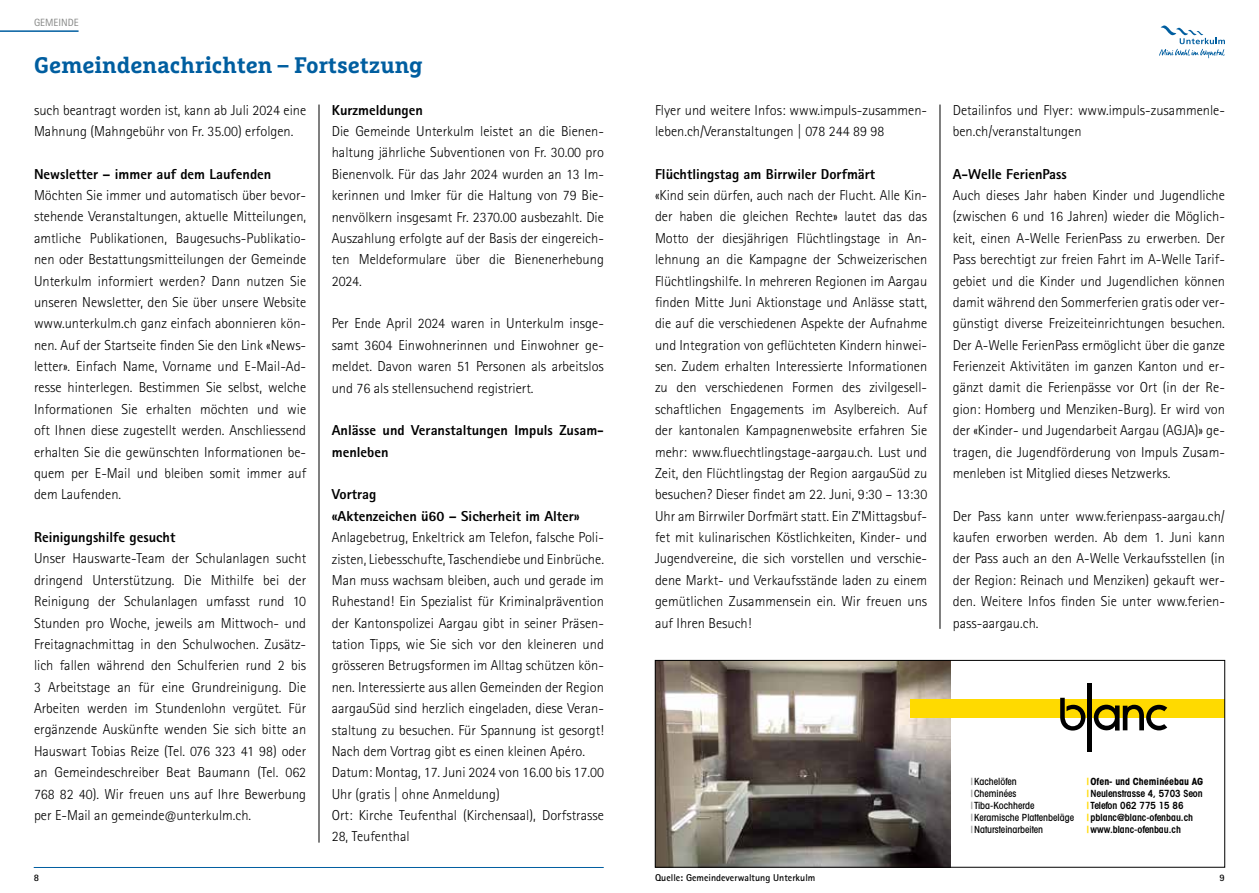
<style>
.page{position:relative;width:1259px;height:893px;background:#fff}
.page>*{position:absolute;margin:0;border:0;box-sizing:border-box;transform-origin:0 0}
.t1{font:700 22.5px "Marselis Slab Pro";color:#005ea0}
.t2{font:300 14.4px/21.3px "Rotis Sans Serif Std";color:#000;text-align:justify}
.t3{font:800 14.4px/21.5px "Rotis Sans Serif Std";color:#000}
.t4{font:10.5px "Rotis Sans Serif Std";color:#868786}
.t5{font:600 condensed 9.9px/11.9px "Avant Garde";color:#000}
.t6{font:500 condensed 9.9px/11.9px "Avant Garde";color:#000}
.t7{font:700 9.9px "Rotis Sans Serif Std";color:#000}
.s1{font-weight:600;color:#9c9c9d}
.s2{font-weight:700;color:#ffda00}
.s3{font-weight:700}
</style>
<div class="page">
<svg style="left:1159px;top:26px;width:66px;height:32px"></svg>
<hr style="left:0;top:30px;width:79px;height:2px;background:#005ea0">
<hr style="left:34px;top:867px;width:570px;height:1px;background:#005ea0">
<hr style="left:319px;top:105px;width:1px;height:738px;background:#000">
<hr style="left:939px;top:105px;width:1px;height:524px;background:#000">
<img style="left:657px;top:662px;width:294px;height:203px">
<div style="left:910px;top:699px;width:315px;height:18px;background:#ffda00"></div>
<svg style="left:1060px;top:698px;width:25px;height:32px"></svg>
<svg style="left:1093px;top:705px;width:74px;height:25px"></svg>
<div style="left:1087px;top:684px;width:5px;height:68px;background:#000"></div>
<div style="left:655px;top:660px;width:570px;height:207px;border:1px solid #000"></div>
<p class="t4" style="left:34px;top:16px;width:46px">GEMEINDE</p>
<h1 class="t1" style="left:34px;top:51px;width:390px">Gemeindenachrichten – Fortsetzung</h1>
<p class="t2" style="left:34px;top:99px;width:274px">such beantragt worden ist, kann ab Juli 2024 eine<br>Mahnung (Mahngebühr von Fr. 35.00) erfolgen.</p>
<p class="t3" style="left:34px;top:163px;width:239px">Newsletter – immer auf dem Laufenden</p>
<p class="t2" style="left:34px;top:185px;width:274px">Möchten Sie immer und automatisch über bevor&shy;stehende Veranstaltungen, aktuelle Mitteilungen, amtliche Publikationen, Baugesuchs-Publikatio&shy;nen oder Bestattungsmitteilungen der Gemeinde Unterkulm informiert werden? Dann nutzen Sie unseren Newsletter, den Sie über unsere Website www.unterkulm.ch ganz einfach abonnieren kön&shy;nen. Auf der Startseite finden Sie den Link «News&shy;letter». Einfach Name, Vorname und E-Mail-Ad&shy;resse hinterlegen. Bestimmen Sie selbst, welche Informationen Sie erhalten möchten und wie oft Ihnen diese zugestellt werden. Anschliessend erhalten Sie die gewünschten Informationen be&shy;quem per E-Mail und bleiben somit immer auf dem Laufenden.</p>
<p class="t3" style="left:34px;top:526px;width:143px">Reinigungshilfe gesucht</p>
<p class="t2" style="left:34px;top:548px;width:274px">Unser Hauswarte-Team der Schulanlagen sucht dringend Unterstützung. Die Mithilfe bei der Reinigung der Schulanlagen umfasst rund 10<br>Stunden pro Woche, jeweils am Mittwoch- und Freitagnachmittag in den Schulwochen. Zusätz&shy;lich fallen während den Schulferien rund 2 bis 3 Arbeitstage an für eine Grundreinigung. Die Arbeiten werden im Stundenlohn vergütet. Für ergänzende Auskünfte wenden Sie sich bitte an Hauswart Tobias Reize (Tel. 076 323 41 98) oder an Gemeindeschreiber Beat Baumann (Tel. 062<br>768 82 40). Wir freuen uns auf Ihre Bewerbung per E-Mail an gemeinde@unterkulm.ch.</p>
<p class="t7" style="left:34px;top:871px;width:7px">8</p>
<p class="t3" style="left:332px;top:99px;width:93px">Kurzmeldungen</p>
<p class="t2" style="left:332px;top:121px;width:274px">Die Gemeinde Unterkulm leistet an die Bienen&shy;haltung jährliche Subventionen von Fr. 30.00 pro Bienenvolk. Für das Jahr 2024 wurden an 13 Im&shy;kerinnen und Imker für die Haltung von 79 Bie&shy;nenvölkern insgesamt Fr. 2370.00 ausbezahlt. Die Auszahlung erfolgte auf der Basis der eingereich&shy;ten Meldeformulare über die Bienenerhebung 2024.</p>
<p class="t2" style="left:332px;top:313px;width:274px">Per Ende April 2024 waren in Unterkulm insge&shy;samt 3604 Einwohnerinnen und Einwohner ge&shy;meldet. Davon waren 51 Personen als arbeitslos und 76 als stellensuchend registriert.</p>
<p class="t3" style="left:332px;top:419px;width:274px">Anlässe und Veranstaltungen Impuls Zusam&shy;menleben</p>
<p class="t3" style="left:332px;top:484px;width:249px">Vortrag<br>«Aktenzeichen ü60 – Sicherheit im Alter»</p>
<p class="t2" style="left:332px;top:527px;width:274px;text-align:left">Anlagebetrug, Enkeltrick am Telefon, falsche Poli&shy;zisten, Liebesschufte, Taschendiebe und Einbrüche.<br>Man muss wachsam bleiben, auch und gerade im Ruhestand! Ein Spezialist für Kriminalprävention der Kantonspolizei Aargau gibt in seiner Präsen&shy;tation Tipps, wie Sie sich vor den kleineren und grösseren Betrugsformen im Alltag schützen kön&shy;nen. Interessierte aus allen Gemeinden der Region aargauSüd sind herzlich eingeladen, diese Veran&shy;staltung zu besuchen. Für Spannung ist gesorgt!<br>Nach dem Vortrag gibt es einen kleinen Apéro.<br>Datum: Montag, 17. Juni 2024 von 16.00 bis 17.00<br>Uhr (gratis | ohne Anmeldung)<br>Ort: Kirche Teufenthal (Kirchensaal), Dorfstrasse 28, Teufenthal</p>
<p class="t2" style="left:655px;top:99px;width:274px">Flyer und weitere Infos: www.impuls-zusammen&shy;leben.ch/Veranstaltungen | 078 244 89 98</p>
<p class="t3" style="left:655px;top:163px;width:222px">Flüchtlingstag am Birrwiler Dorfmärt</p>
<p class="t2" style="left:655px;top:185px;width:274px">«Kind sein dürfen, auch nach der Flucht. Alle Kin&shy;der haben die gleichen Rechte» lautet das das Motto der diesjährigen Flüchtlingstage in An&shy;lehnung an die Kampagne der Schweizerischen Flüchtlingshilfe. In mehreren Regionen im Aargau finden Mitte Juni Aktionstage und Anlässe statt, die auf die verschiedenen Aspekte der Aufnahme und Integration von geflüchteten Kindern hinwei&shy;sen. Zudem erhalten Interessierte Informationen zu den verschiedenen Formen des zivilgesell&shy;schaftlichen Engagements im Asylbereich. Auf der kantonalen Kampagnenwebsite erfahren Sie mehr: www.fluechtlingstage-aargau.ch. Lust und Zeit, den Flüchtlingstag der Region aargauSüd zu besuchen? Dieser findet am 22. Juni, 9:30 – 13:30<br>Uhr am Birrwiler Dorfmärt statt. Ein Z’Mittagsbuf&shy;fet mit kulinarischen Köstlichkeiten, Kinder- und Jugendvereine, die sich vorstellen und verschie&shy;dene Markt- und Verkaufsstände laden zu einem gemütlichen Zusammensein ein. Wir freuen uns auf Ihren Besuch!</p>
<p class="t2" style="left:952px;top:99px;width:274px">Detailinfos und Flyer: www.impuls-zusammenle&shy;ben.ch/veranstaltungen</p>
<p class="t3" style="left:952px;top:163px;width:116px">A-Welle FerienPass</p>
<p class="t2" style="left:952px;top:185px;width:274px">Auch dieses Jahr haben Kinder und Jugendliche (zwischen 6 und 16 Jahren) wieder die Möglich&shy;keit, einen A-Welle FerienPass zu erwerben. Der Pass berechtigt zur freien Fahrt im A-Welle Tarif&shy;gebiet und die Kinder und Jugendlichen können damit während den Sommerferien gratis oder ver&shy;günstigt diverse Freizeiteinrichtungen besuchen.<br>Der A-Welle FerienPass ermöglicht über die ganze Ferienzeit Aktivitäten im ganzen Kanton und er&shy;gänzt damit die Ferienpässe vor Ort (in der Re&shy;gion: Homberg und Menziken-Burg). Er wird von der «Kinder- und Jugendarbeit Aargau (AGJA)» ge&shy;tragen, die Jugendförderung von Impuls Zusam&shy;menleben ist Mitglied dieses Netzwerks.</p>
<p class="t2" style="left:952px;top:505px;width:274px">Der Pass kann unter www.ferienpass-aargau.ch/ kaufen erworben werden. Ab dem 1. Juni kann der Pass auch an den A-Welle Verkaufsstellen (in der Region: Reinach und Menziken) gekauft wer&shy;den. Weitere Infos finden Sie unter www.ferien&shy;pass-aargau.ch.</p>
<p class="t6" style="left:970px;top:776px;width:105px"><span class="s1">|</span>Kachelöfen<br><span class="s1">|</span>Cheminées<br><span class="s1">|</span> Tiba-Kochherde <span class="s1">|</span>Keramische Plattenbeläge <span class="s1">|</span>Natursteinarbeiten</p>
<p class="t5" style="left:1086px;top:776px;width:118px"><span class="s2">|</span> <span class="s3">Ofen- und Cheminéebau AG </span><span class="s2">|</span> Neulenstrasse 4, 5703 Seon <span class="s2">|</span> Telefon 062 775 15 86<br><span class="s2">|</span> pblanc@blanc-ofenbau.ch<br><span class="s2">|</span> www.blanc-ofenbau.ch</p>
<p class="t7" style="left:655px;top:871px;width:162px">Quelle: Gemeindeverwaltung Unterkulm</p>
<p class="t7" style="left:1219px;top:871px;width:7px">9</p>
</div>
